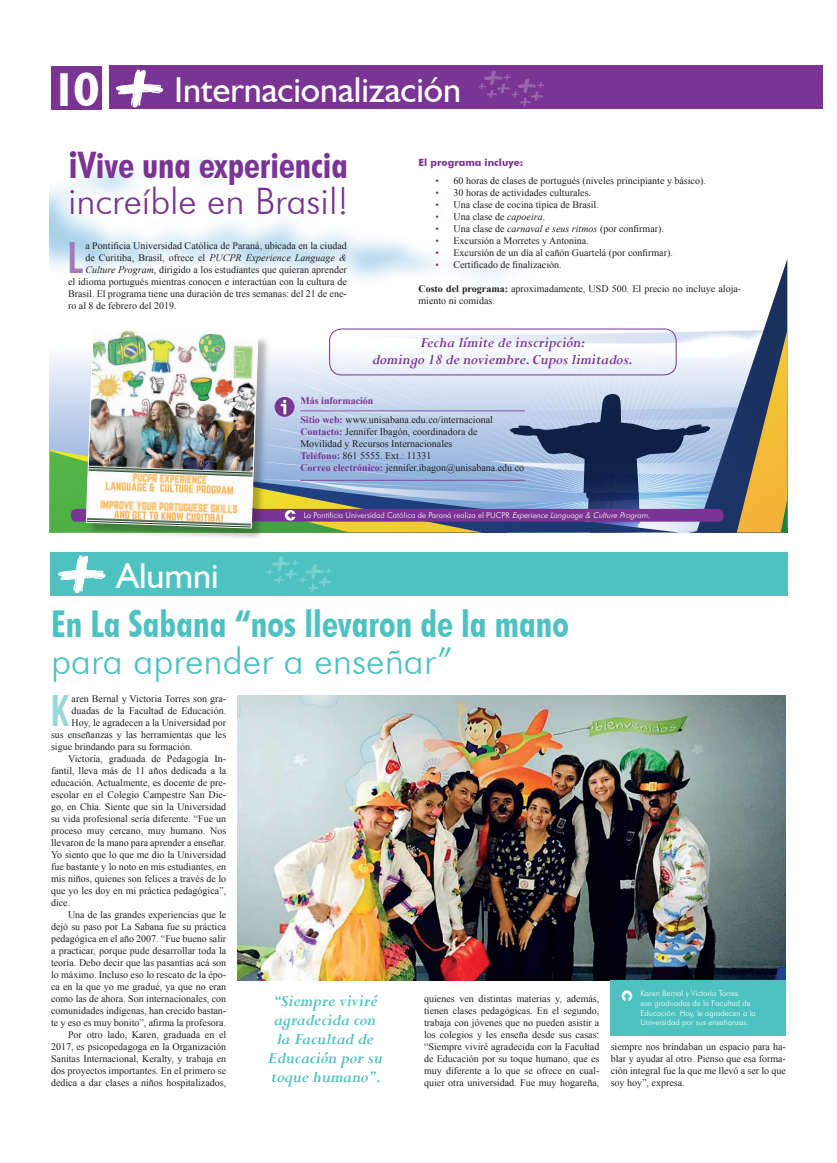
<style>
.page{position:relative;width:837px;height:1163px;background:#fff}
.page>*{position:absolute;margin:0;border:0;box-sizing:border-box;transform-origin:0 0}
.t1{font:700 47.7px "Humanist 521 BT";color:#fff}
.t2{font:44.3px "Bebas Neue";color:#a37bb7}
.t3{font:44.3px "Bebas Neue";color:#9bd7d7}
.t4{font:700 condensed 37px "Futura BT";color:#4ec2c1}
.t5{font:300 37px "Futura BT";color:#4ec2c1}
.t6{font:700 condensed 36.5px "Futura BT";color:#793494}
.t7{font:300 36.5px "Futura BT";color:#793494}
.t8{font:36px "Humanist 521 BT";color:#fff}
.t9{font:italic 700 17.5px/19px "Perpetua";color:#4ec2c1;text-align:center}
.t10{font:italic 700 15.6px/17px "Perpetua";color:#793494;text-align:center}
.t11{font:10px/12px "Times New Roman";color:#231f20}
.t12{font:700 10px "Futura BT";color:#793494}
.t13{font:700 10px "Times New Roman";color:#793494}
.t14{font:300 8px/9.6px "Futura BT";color:#fff}
.s1{font-style:italic}
.s2{color:#793494}
.s3{font-weight:700}
.s4{font-weight:700;color:#793494}
</style>
<div class="page">
<div style="left:109px;top:66px;width:713px;height:43px;background:#793494"></div>
<div style="left:51px;top:66px;width:51px;height:43px;background:#793494"></div>
<div style="left:50px;top:552px;width:737px;height:43px;background:#4ec2c1"></div>
<svg style="left:58px;top:555px;width:48px;height:38px"></svg>
<svg style="left:266px;top:556px;width:66px;height:36px"></svg>
<svg style="left:116px;top:69px;width:47px;height:39px"></svg>
<svg style="left:478px;top:70px;width:66px;height:36px"></svg>
<svg style="left:184px;top:259px;width:603px;height:63px"></svg>
<svg style="left:50px;top:356px;width:35px;height:95px;background:#cbd9ed"></svg>
<svg style="left:50px;top:451px;width:35px;height:81px;background:#59b449"></svg>
<div style="left:71px;top:509px;width:652px;height:12px;background:#793494;border-radius:5px"></div>
<img style="left:85px;top:322px;width:702px;height:216px">
<img style="left:237px;top:695px;width:548px;height:284px">
<div style="left:610px;top:979px;width:175px;height:56px;background:#4ec2c1"></div>
<svg style="left:621px;top:990px;width:11px;height:10px"></svg>
<h1 class="t1" style="left:51px;top:60px;width:50px">10</h1>
<h3 class="t8" style="left:174px;top:68px;width:288px">Internacionalización</h3>
<h3 class="t6" style="left:68px;top:143px;width:281px">¡Vive una experiencia</h3>
<h3 class="t7" style="left:68px;top:179px;width:282px">increíble en Brasil!</h3>
<h2 class="t2" style="left:68px;top:233px;width:17px">L</h2>
<p class="t11" style="left:85px;top:239px;width:263px">a Pontificia Universidad Católica de Paraná, ubicada en la ciudad</p>
<p class="t11" style="left:85px;top:251px;width:263px">de Curitiba, Brasil, ofrece el <span class="s1">PUCPR Experience Language &amp;</span></p>
<p class="t11" style="left:85px;top:263px;width:263px"><span class="s1">Culture Program</span>, dirigido a los estudiantes que quieran aprender</p>
<p class="t11" style="left:68px;top:275px;width:280px">el idioma portugués mientras conocen e interactúan con la cultura de</p>
<p class="t11" style="left:68px;top:287px;width:280px">Brasil. El programa tiene una duración de tres semanas: del 21 de ene-</p>
<p class="t11" style="left:68px;top:299px;width:110px">ro al 8 de febrero del 2019.</p>
<p class="t12" style="left:418px;top:157px;width:106px">El programa incluye:</p>
<p class="t11" style="left:435px;top:174px;width:272px"><span class="s2">•</span> 60 horas de clases de portugués (niveles principiante y básico).</p>
<p class="t11" style="left:435px;top:186px;width:157px"><span class="s2">•</span> 30 horas de actividades culturales.</p>
<p class="t11" style="left:435px;top:198px;width:165px"><span class="s2">•</span> Una clase de cocina típica de Brasil.</p>
<p class="t11" style="left:435px;top:210px;width:111px"><span class="s2">•</span> Una clase de <span class="s1">capoeira</span>.</p>
<p class="t11" style="left:435px;top:222px;width:230px"><span class="s2">•</span> Una clase de <span class="s1">carnaval e seus ritmos</span> (por confirmar).</p>
<p class="t11" style="left:435px;top:234px;width:155px"><span class="s2">•</span> Excursión a Morretes y Antonina.</p>
<p class="t11" style="left:435px;top:246px;width:239px"><span class="s2">•</span> Excursión de un día al cañón Guartelá (por confirmar).</p>
<p class="t11" style="left:435px;top:258px;width:128px"><span class="s2">•</span> Certificado de finalización.</p>
<p class="t11" style="left:418px;top:282px;width:324px"><span class="s3">Costo del programa:</span> aproximadamente, USD 500. El precio no incluye aloja&shy;miento ni comidas.</p>
<h3 class="t10" style="left:372px;top:334px;width:262px">Fecha límite de inscripción:<br>domingo 18 de noviembre. Cupos limitados.</h3>
<p class="t13" style="left:300px;top:393px;width:75px">Más información</p>
<h3 class="t8" style="left:116px;top:553px;width:104px">Alumni</h3>
<p class="t11" style="left:300px;top:413px;width:225px"><span class="s4">Sitio web:</span> www.unisabana.edu.co/internacional <span class="s4">Contacto:</span> Jennifer Ibagón, coordinadora de<br>Movilidad y Recursos Internacionales<br><span class="s4">Teléfono:</span> 861 5555. Ext.: 11331<br><span class="s4">Correo electrónico:</span> jennifer.ibagon@unisabana.edu.co</p>
<p class="t14" style="left:303px;top:510px;width:350px">La Pontificia Universidad Católica de Paraná realiza el PUCPR <span class="s1">Experience Language &amp; Culture Program.</span></p>
<h3 class="t4" style="left:51px;top:601px;width:519px">En La Sabana “nos llevaron de la mano</h3>
<h3 class="t5" style="left:51px;top:638px;width:403px">para aprender a enseñar”</h3>
<h2 class="t3" style="left:51px;top:686px;width:20px">K</h2>
<p class="t11" style="left:72px;top:692px;width:156px">aren Bernal y Victoria Torres son gra-</p>
<p class="t11" style="left:72px;top:704px;width:156px">duadas de la Facultad de Educación.</p>
<p class="t11" style="left:72px;top:716px;width:156px">Hoy, le agradecen a la Universidad por</p>
<p class="t11" style="left:51px;top:728px;width:177px">sus enseñanzas y las herramientas que les</p>
<p class="t11" style="left:51px;top:740px;width:143px">sigue brindando para su formación.</p>
<p class="t11" style="left:68px;top:752px;width:160px">Victoria, graduada de Pedagogía In-</p>
<p class="t11" style="left:51px;top:764px;width:177px">fantil, lleva más de 11 años dedicada a la</p>
<p class="t11" style="left:51px;top:776px;width:177px">educación. Actualmente, es docente de pre-</p>
<p class="t11" style="left:51px;top:788px;width:177px">escolar en el Colegio Campestre San Die-</p>
<p class="t11" style="left:51px;top:800px;width:177px">go, en Chía. Siente que sin la Universidad</p>
<p class="t11" style="left:51px;top:812px;width:177px">su vida profesional sería diferente. “Fue un</p>
<p class="t11" style="left:51px;top:824px;width:177px">proceso muy cercano, muy humano. Nos</p>
<p class="t11" style="left:51px;top:836px;width:177px">llevaron de la mano para aprender a enseñar.</p>
<p class="t11" style="left:51px;top:848px;width:177px">Yo siento que lo que me dio la Universidad</p>
<p class="t11" style="left:51px;top:860px;width:177px">fue bastante y lo noto en mis estudiantes, en</p>
<p class="t11" style="left:51px;top:872px;width:177px">mis niños, quienes son felices a través de lo</p>
<p class="t11" style="left:51px;top:884px;width:177px">que yo les doy en mi práctica pedagógica”,</p>
<p class="t11" style="left:51px;top:896px;width:21px">dice.</p>
<p class="t11" style="left:68px;top:908px;width:160px">Una de las grandes experiencias que le</p>
<p class="t11" style="left:51px;top:920px;width:177px">dejó su paso por La Sabana fue su práctica</p>
<p class="t11" style="left:51px;top:932px;width:177px">pedagógica en el año 2007. “Fue bueno salir</p>
<p class="t11" style="left:51px;top:944px;width:177px">a practicar, porque pude desarrollar toda la</p>
<p class="t11" style="left:51px;top:956px;width:177px">teoría. Debo decir que las pasantías acá son</p>
<p class="t11" style="left:51px;top:968px;width:177px">lo máximo. Incluso eso lo rescato de la épo-</p>
<p class="t11" style="left:51px;top:980px;width:177px">ca en la que yo me gradué, ya que no eran</p>
<p class="t11" style="left:51px;top:992px;width:177px">como las de ahora. Son internacionales, con</p>
<p class="t11" style="left:51px;top:1004px;width:177px">comunidades indígenas, han crecido bastan-</p>
<p class="t11" style="left:51px;top:1016px;width:177px">te y eso es muy bonito”, afirma la profesora.</p>
<p class="t11" style="left:68px;top:1028px;width:160px">Por otro lado, Karen, graduada en el</p>
<p class="t11" style="left:51px;top:1040px;width:177px">2017, es psicopedagoga en la Organización</p>
<p class="t11" style="left:51px;top:1052px;width:177px">Sanitas Internacional, Keralty, y trabaja en</p>
<p class="t11" style="left:51px;top:1064px;width:177px">dos proyectos importantes. En el primero se</p>
<p class="t11" style="left:51px;top:1076px;width:177px">dedica a dar clases a niños hospitalizados,</p>
<h3 class="t9" style="left:267px;top:991px;width:116px">“Siempre viviré agradecida con la Facultad de<br>Educación por su toque humano”.</h3>
<p class="t14" style="left:640px;top:988px;width:117px">Karen Bernal y Victoria Torres<br>son graduadas de la Facultad de<br>Educación. Hoy, le agradecen a la<br>Universidad por sus enseñanzas.</p>
<p class="t11" style="left:424px;top:992px;width:177px;text-align:justify">quienes ven distintas materias y, además, tienen clases pedagógicas. En el segundo, trabaja con jóvenes que no pueden asistir a los colegios y les enseña desde sus casas: “Siempre viviré agradecida con la Facultad de Educación por su toque humano, que es muy diferente a lo que se ofrece en cual&shy;quier otra universidad. Fue muy hogareña,</p>
<p class="t11" style="left:610px;top:1040px;width:177px;text-align:justify">siempre nos brindaban un espacio para ha&shy;blar y ayudar al otro. Pienso que esa forma&shy;ción integral fue la que me llevó a ser lo que soy hoy”, expresa.</p>
</div>
